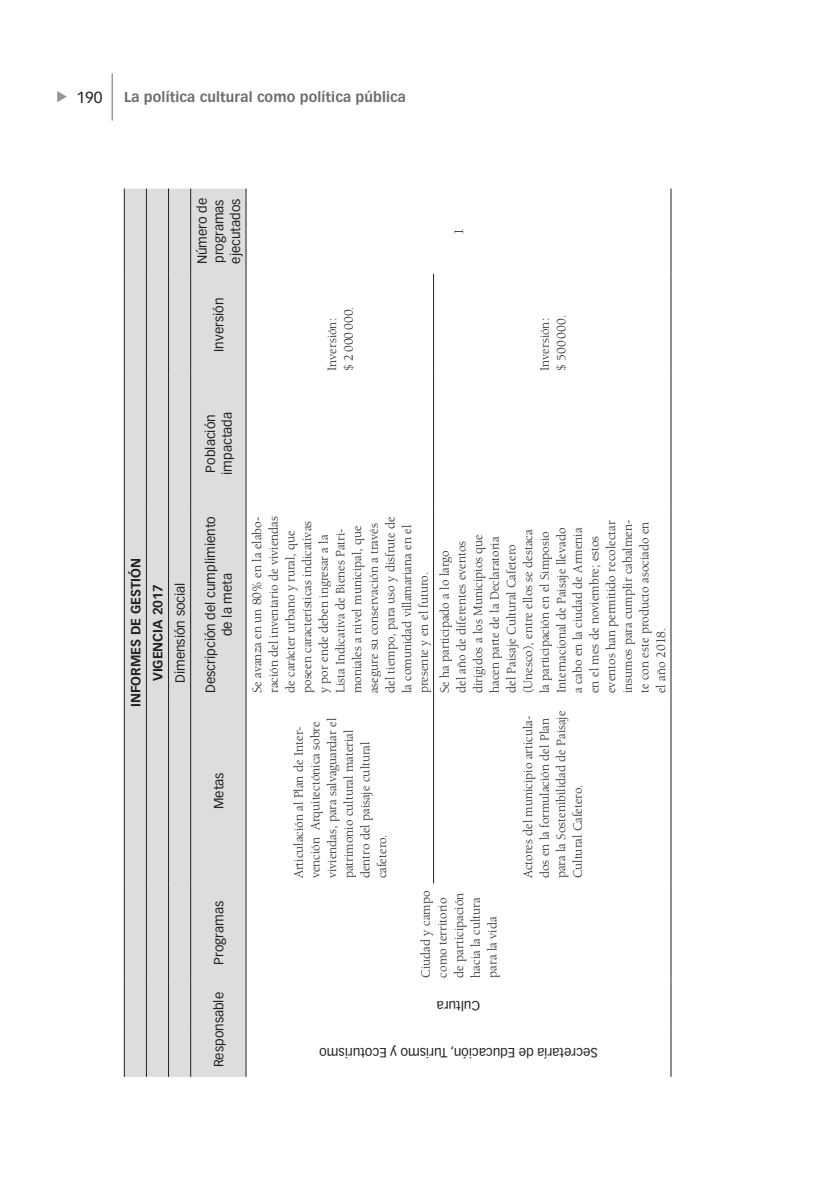
<style>
.page{position:relative;width:819px;height:1191px;background:#fff}
.page>*{position:absolute;margin:0;border:0;box-sizing:border-box;transform-origin:0 0}
.t1{font:15.75px "Vectora LT Std";color:#231f20}
.t2{font:700 14px "Vectora LT Std";letter-spacing:.01em;color:#6c6d70}
.t3{font:13.12px/16.6px "Berkeley Std";color:#231f20}
.t4{font:13.12px/16.6px "Vectora LT Std";color:#231f20;text-align:center}
.t5{font:700 13.12px/22.1px "Vectora LT Std";color:#231f20;text-align:center}
</style>
<div class="page">
<hr style="left:112px;top:73px;width:1px;height:48px;background:#6c6d70">
<svg style="left:57px;top:91px;width:10px;height:11px"></svg>
<div style="left:125px;top:189px;width:121px;height:887px;background:#dcdddf"></div>
<hr style="left:124px;top:1029px;width:1px;height:47px;background:#231f20">
<hr style="left:124px;top:982px;width:1px;height:47px;background:#231f20">
<hr style="left:124px;top:883px;width:1px;height:99px;background:#231f20">
<hr style="left:124px;top:698px;width:1px;height:185px;background:#231f20">
<hr style="left:124px;top:511px;width:1px;height:187px;background:#231f20">
<hr style="left:124px;top:376px;width:1px;height:135px;background:#231f20">
<hr style="left:124px;top:274px;width:1px;height:102px;background:#231f20">
<hr style="left:124px;top:189px;width:1px;height:85px;background:#231f20">
<hr style="left:146px;top:1029px;width:1px;height:47px;background:#231f20">
<hr style="left:146px;top:982px;width:1px;height:47px;background:#231f20">
<hr style="left:146px;top:883px;width:1px;height:99px;background:#231f20">
<hr style="left:146px;top:698px;width:1px;height:185px;background:#231f20">
<hr style="left:146px;top:511px;width:1px;height:187px;background:#231f20">
<hr style="left:146px;top:376px;width:1px;height:135px;background:#231f20">
<hr style="left:146px;top:274px;width:1px;height:102px;background:#231f20">
<hr style="left:146px;top:189px;width:1px;height:85px;background:#231f20">
<hr style="left:168px;top:1029px;width:1px;height:47px;background:#231f20">
<hr style="left:168px;top:982px;width:1px;height:47px;background:#231f20">
<hr style="left:168px;top:883px;width:1px;height:99px;background:#231f20">
<hr style="left:168px;top:698px;width:1px;height:185px;background:#231f20">
<hr style="left:168px;top:511px;width:1px;height:187px;background:#231f20">
<hr style="left:168px;top:376px;width:1px;height:135px;background:#231f20">
<hr style="left:168px;top:274px;width:1px;height:102px;background:#231f20">
<hr style="left:168px;top:189px;width:1px;height:85px;background:#231f20">
<hr style="left:190px;top:1029px;width:1px;height:47px;background:#231f20">
<hr style="left:190px;top:982px;width:1px;height:47px;background:#231f20">
<hr style="left:190px;top:883px;width:1px;height:99px;background:#231f20">
<hr style="left:190px;top:698px;width:1px;height:185px;background:#231f20">
<hr style="left:190px;top:511px;width:1px;height:187px;background:#231f20">
<hr style="left:190px;top:376px;width:1px;height:135px;background:#231f20">
<hr style="left:190px;top:274px;width:1px;height:102px;background:#231f20">
<hr style="left:190px;top:189px;width:1px;height:85px;background:#231f20">
<hr style="left:246px;top:1029px;width:1px;height:47px;background:#231f20">
<hr style="left:246px;top:982px;width:1px;height:47px;background:#231f20">
<hr style="left:246px;top:883px;width:1px;height:99px;background:#231f20">
<hr style="left:246px;top:698px;width:1px;height:185px;background:#231f20">
<hr style="left:246px;top:511px;width:1px;height:187px;background:#231f20">
<hr style="left:246px;top:376px;width:1px;height:135px;background:#231f20">
<hr style="left:246px;top:274px;width:1px;height:102px;background:#231f20">
<hr style="left:246px;top:189px;width:1px;height:85px;background:#231f20">
<hr style="left:433px;top:698px;width:1px;height:185px;background:#231f20">
<hr style="left:433px;top:511px;width:1px;height:187px;background:#231f20">
<hr style="left:433px;top:376px;width:1px;height:135px;background:#231f20">
<hr style="left:433px;top:274px;width:1px;height:102px;background:#231f20">
<hr style="left:670px;top:1029px;width:1px;height:47px;background:#231f20">
<hr style="left:670px;top:982px;width:1px;height:47px;background:#231f20">
<hr style="left:670px;top:883px;width:1px;height:99px;background:#231f20">
<hr style="left:670px;top:698px;width:1px;height:185px;background:#231f20">
<hr style="left:670px;top:511px;width:1px;height:187px;background:#231f20">
<hr style="left:670px;top:376px;width:1px;height:135px;background:#231f20">
<hr style="left:670px;top:274px;width:1px;height:102px;background:#231f20">
<hr style="left:670px;top:189px;width:1px;height:85px;background:#231f20">
<p class="t1" style="left:76px;top:88px;width:28px">190</p>
<p class="t2" style="left:124px;top:89px;width:283px">La política cultural como política pública</p>
<p class="t4" style="left:194px;top:264px;width:68px;text-align:justify;rotate:-90deg">Número de programas ejecutados</p>
<p class="t4" style="left:210px;top:352px;width:55px;rotate:-90deg">Inversión</p>
<p class="t4" style="left:202px;top:475px;width:64px;text-align:left;rotate:-90deg">Población impactada</p>
<p class="t3" style="left:324px;top:371px;width:66px;rotate:-90deg">Inversión:<br>$ 2000000.</p>
<p class="t3" style="left:451px;top:234px;width:8px;rotate:-90deg">1</p>
<p class="t3" style="left:536px;top:371px;width:58px;rotate:-90deg">Inversión: $ 500000.</p>
<p class="t5" style="left:125px;top:707px;width:150px;rotate:-90deg">INFORMES DE GESTIÓN<br>VIGENCIA 2017</p>
<p class="t4" style="left:172px;top:683px;width:102px;rotate:-90deg">Dimensión social</p>
<p class="t4" style="left:202px;top:693px;width:178px;rotate:-90deg">Descripción del cumplimiento de la meta</p>
<p class="t4" style="left:210px;top:809px;width:38px;rotate:-90deg">Metas</p>
<p class="t3" style="left:249px;top:693px;width:178px;rotate:-90deg">Se avanza en un 80% en la elabo&shy;ración del inventario de viviendas de carácter urbano y rural, que poseen características indicativas y por ende deben ingresar a la<br>Lista Indicativa de Bienes Patri&shy;moniales a nivel municipal, que asegure su conservación a través del tiempo, para uso y disfrute de la comunidad villamariana en el presente y en el futuro.</p>
<p class="t3" style="left:290px;top:878px;width:162px;rotate:-90deg">Articulación al Plan de Inter&shy;vención Arquitectónica sobre viviendas, para salvaguardar el patrimonio cultural material dentro del paisaje cultural cafetero.</p>
<p class="t3" style="left:436px;top:693px;width:175px;rotate:-90deg">Se ha participado a lo largo<br>del año de diferentes eventos dirigidos a los Municipios que hacen parte de la Declaratoria del Paisaje Cultural Cafetero (Unesco), entre ellos se destaca la participación en el Simposio<br>Internacional de Paisaje llevado a cabo en la ciudad de Armenia en el mes de noviembre; estos eventos han permitido recolectar insumos para cumplir cabalmen&shy;te con este producto asociado en el año 2018.</p>
<p class="t3" style="left:520px;top:878px;width:169px;rotate:-90deg">Actores del municipio articula&shy;dos en la formulación del Plan para la Sostenibilidad de Paisaje<br>Cultural Cafetero.</p>
<p class="t4" style="left:210px;top:965px;width:66px;rotate:-90deg">Programas</p>
<p class="t4" style="left:210px;top:1067px;width:77px;rotate:-90deg">Responsable</p>
<p class="t3" style="left:417px;top:977px;width:88px;rotate:-90deg">Ciudad y campo como territorio de participación hacia la cultura para la vida</p>
<p class="t4" style="left:480px;top:1013px;width:45px;rotate:-180deg">Cultura</p>
<p class="t4" style="left:597px;top:1060px;width:280px;rotate:-180deg">Secretaría de Educación, Turismo y Ecoturismo</p>
</div>
